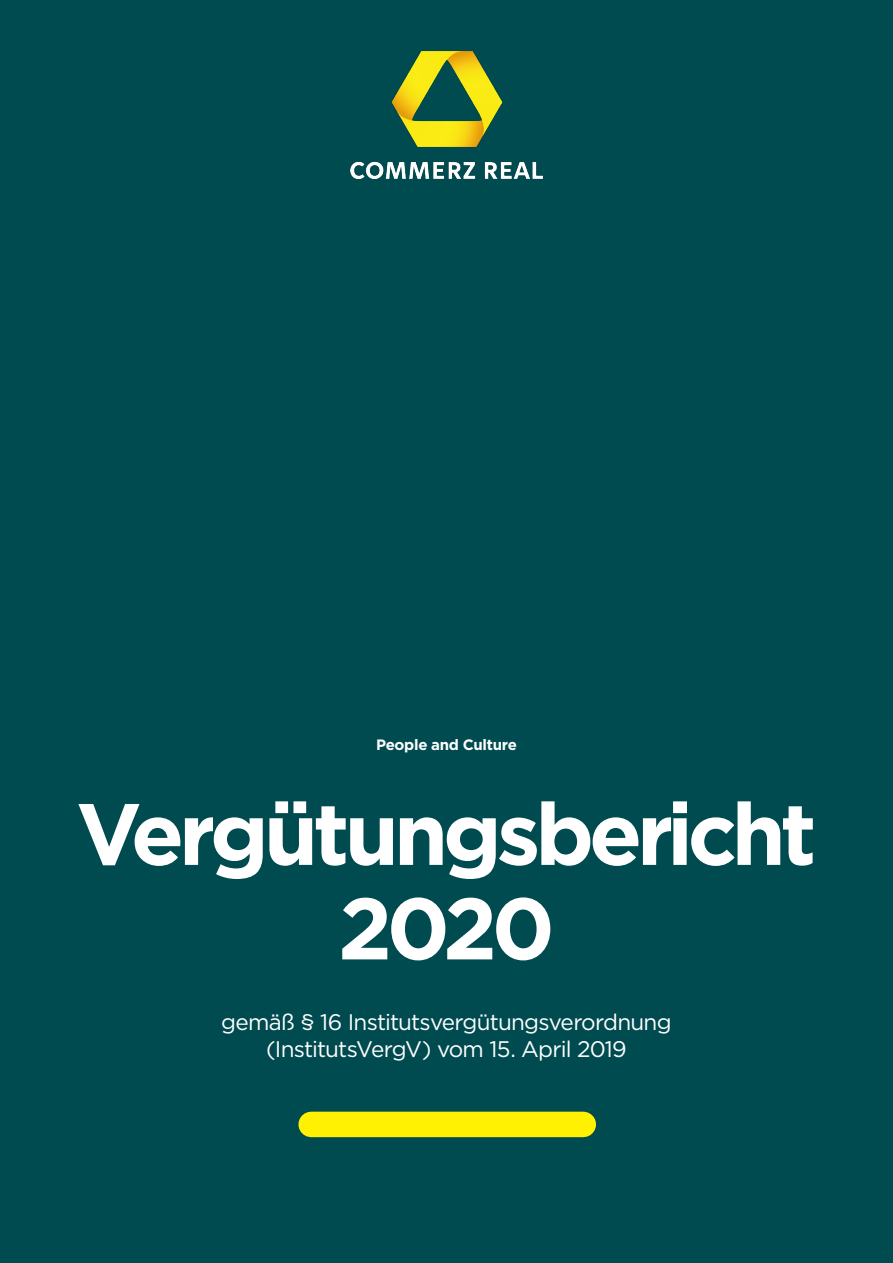
<style>
.page{position:relative;width:893px;height:1263px;background:#004b50}
.page>*{position:absolute;margin:0;border:0;box-sizing:border-box;transform-origin:0 0}
.Headline_Titel_title{font:700 87px/94.5px "Gotham";letter-spacing:-.06em;color:#fff;text-align:center}
.Subheadline_Titel_ti{font:22.5px "Gotham";letter-spacing:-.035em;color:#fff}
.Product_Marker_10pt{font:700 15px "Gotham";letter-spacing:-.015em;color:#fff}
</style>
<div class="page">
<div style="left:311px;top:1112px;width:272px;height:25px;background:#fff101"></div>
<img style="left:351px;top:51px;width:191px;height:128px">
<p class="Product_Marker_10pt" style="left:376px;top:734px;width:142px">People and Culture</p>
<p class="Headline_Titel_title" style="left:76px;top:786px;width:742px">Vergütungsbericht<br>2020</p>
<p class="Subheadline_Titel_ti" style="left:221px;top:1008px;width:452px">gemäß § 16 Institutsvergütungsverordnung</p>
<p class="Subheadline_Titel_ti" style="left:266px;top:1034px;width:362px">(InstitutsVergV) vom 15. April 2019</p>
</div>
